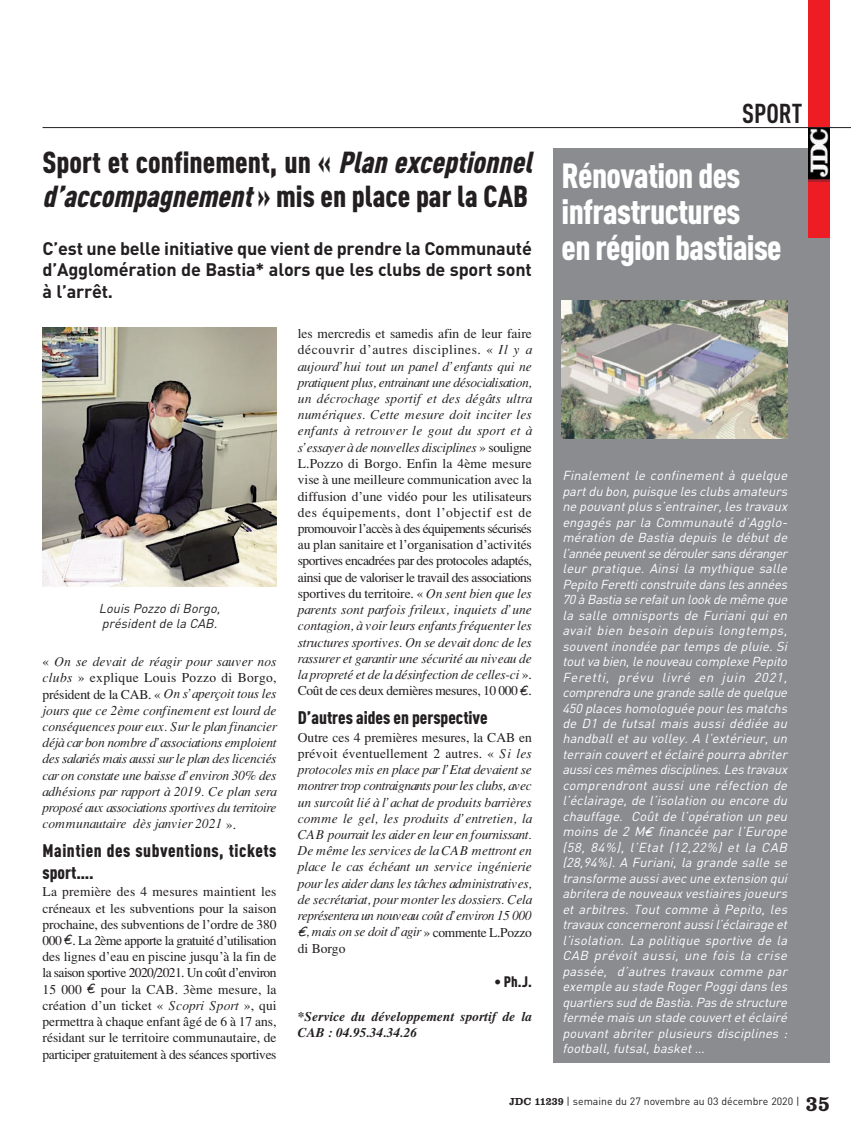
<style>
.page{position:relative;width:851px;height:1127px;background:#fff}
.page>*{position:absolute;margin:0;border:0;box-sizing:border-box;transform-origin:0 0}
.t1{font:900 34.5px/36px "DIN Cond";letter-spacing:-.02em;color:#fff}
.t2{font:900 30px/33px "DIN Cond";color:#231f20}
.t3{font:700 27px "DIN Cond";color:#231f20}
.t4{font:700 18px/21.6px "DIN";letter-spacing:-.01em;color:#231f20;text-align:justify}
.t5{font:900 18px/21.6px "DIN Cond";letter-spacing:.025em;color:#231f20}
.t6{font:900 18px "DIN Cond";color:#231f20}
.t7{font:900 15px "DIN Cond";color:#231f20}
.t8{font:13.5px/16.2px "Times";letter-spacing:-.025em;color:#231f20;text-align:justify}
.t9{font:italic 13.5px/16.2px "Times";letter-spacing:-.03em;color:#231f20;text-align:justify}
.t10{font:italic 700 13.5px/16.4px "Times";color:#231f20}
.t11{font:italic 12.9px/15.5px "DIN";color:#fff;text-align:justify}
.t12{font:italic 12.75px/15.3px "DIN";color:#231f20}
.t13{font:10.5px "DIN";color:#231f20}
.s1{font-style:italic}
.s2{font-style:normal}
.s3{font-family:"Abuse"}
.s4{font-family:"Clarendon T";font-weight:700}
.s5{font-family:"Clarendon T";font-weight:700;font-size:21px}
</style>
<div class="page">
<div style="left:553px;top:149px;width:276px;height:914px;background:#8a8c8f"></div>
<img style="left:43px;top:327px;width:233px;height:260px">
<hr style="left:43px;top:127px;width:807px;height:1px;background:#231f20">
<div style="left:808px;top:0;width:21px;height:238px;background:#ee1d23"></div>
<img style="left:808px;top:128px;width:21px;height:53px">
<img style="left:561px;top:300px;width:226px;height:138px">
<h2 class="t2" style="left:43px;top:149px;width:496px">Sport et confinement, un « <span class="s1">Planexceptionnel d’accompagnement</span>» mis en place par la CAB</h2>
<h3 class="t4" style="left:43px;top:238px;width:490px">C’est une belle initiative que vient de prendre la Communauté d’Agglomération de Bastia* alors que les clubs de sport sont à l’arrêt.</h3>
<p class="t12" style="left:99px;top:601px;width:126px">Louis Pozzo di Borgo, président de la CAB.</p>
<p class="t9" style="left:42px;top:653px;width:236px"><span class="s2">«</span> On se devait de réagir pour sauver nos clubs <span class="s2">» explique Louis Pozzo di Borgo, président de la CAB. «</span> On s’aperçoit tous les jours que ce 2ème confinement est lourd de conséquences pour eux. Sur le plan financier déjà car bon nombre d’associations emploient des salariés mais aussi sur le plan des licenciés car on constate une baisse d’environ 30% des adhésions par rapport à 2019. Ce plan sera proposé aux associations sportives du territoire communautaire dès janvier 2021 <span class="s2">».</span></p>
<h3 class="t5" style="left:43px;top:841px;width:235px">Maintien des subventions, tickets sport….</h3>
<p class="t8" style="left:43px;top:883px;width:235px">La première des 4 mesures maintient les créneaux et les subventions pour la saison prochaine, des subventions de l’ordre de 380<br>000 <span class="s3">€</span>. La 2ème apporte la gratuité d’utilisation des lignes d’eau en piscine jusqu’à la fin de la saison sportive 2020/2021. Un coût d’environ 15 000 <span class="s3">€</span> pour la CAB. 3ème mesure, la création d’un ticket « <span class="s1">Scopri Sport</span> », qui permettra à chaque enfant âgé de 6 à 17 ans, résidant sur le territoire communautaire, de participer gratuitement à des séances sportives</p>
<p class="t8" style="left:298px;top:325px;width:236px">les mercredis et samedis afin de leur faire découvrir d’autres disciplines. « <span class="s1">Il y a aujourd’hui tout un panel d’enfants qui ne pratiquent plus, entrainant une désocialisation, un décrochage sportif et des dégâts ultra numériques. Cette mesure doit inciter les enfants à retrouver le gout du sport et à s’essayer à de nouvelles disciplines</span> » souligne L.Pozzo di Borgo. Enfin la 4ème mesure vise à une meilleure communication avec la diffusion d’une vidéo pour les utilisateurs des équipements, dont l’objectif est de promouvoir l’accès à des équipements sécurisés au plan sanitaire et l’organisation d’activités sportives encadrées par des protocoles adaptés, ainsi que de valoriser le travail des associations sportives du territoire. « <span class="s1">On sent bien que les parents sont parfois frileux, inquiets d’une contagion, à voir leurs enfants fréquenter les structures sportives. On se devait donc de les rassurer et garantir une sécurité au niveau de la propreté et de la désinfection de celles-ci</span> ».<br>Coût de ces deux dernières mesures, 10 000 <span class="s3">€</span>.</p>
<h3 class="t6" style="left:298px;top:711px;width:191px">D’autres aides en perspective</h3>
<p class="t9" style="left:298px;top:729px;width:236px"><span class="s2">Outre ces 4 premières mesures, la CAB en prévoit éventuellement 2 autres. «</span> Si les protocoles mis en place par l’Etat devaient se montrer trop contraignants pour les clubs, avec un surcoût lié à l’achat de produits barrières comme le gel, les produits d’entretien, la CAB pourrait les aider en leur en fournissant.<br>De même les services de la CAB mettront en place le cas échéant un service ingénierie pour les aider dans les tâches administratives, de secrétariat, pour monter les dossiers. Cela représentera un nouveau coût d’environ 15 000 <span class="s3">€</span>, mais on se doit d’agir <span class="s2">» commente L.Pozzo di Borgo</span></p>
<p class="t7" style="left:494px;top:976px;width:39px">• Ph.J.</p>
<p class="t10" style="left:298px;top:1008px;width:235px">*Service du développement sportif de la<br>CAB : 04.95.34.34.26</p>
<h3 class="t3" style="left:742px;top:104px;width:62px">SPORT</h3>
<h1 class="t1" style="left:561px;top:161px;width:221px">Rénovation des infrastructures<br>en région bastiaise</h1>
<p class="t11" style="left:562px;top:468px;width:229px">Finalement le confinement à quelque part du bon, puisque les clubs amateurs ne pouvant plus s’entrainer, les travaux engagés par la Communauté d’Agglo&shy;mération de Bastia depuis le début de l’année peuvent se dérouler sans déranger leur pratique. Ainsi la mythique salle Pepito Feretti construite dans les années 70 à Bastia se refait un look de même que la salle omnisports de Furiani qui en avait bien besoin depuis longtemps, souvent inondée par temps de pluie. Si tout va bien, le nouveau complexe Pepito Feretti, prévu livré en juin 2021, comprendra une grande salle de quelque 450 places homologuée pour les matchs de D1 de futsal mais aussi dédiée au handball et au volley. A l’extérieur, un terrain couvert et éclairé pourra abriter aussi ces mêmes disciplines. Les travaux comprendront aussi une réfection de l’éclairage, de l’isolation ou encore du chauffage. Coût de l’opération un peu moins de 2 M<span class="s3">€</span> financée par l’Europe (58, 84%), l’Etat (12,22%) et la CAB (28,94%). A Furiani, la grande salle se transforme aussi avec une extension qui abritera de nouveaux vestiaires joueurs et arbitres. Tout comme à Pepito, les travaux concerneront aussi l’éclairage et l’isolation. La politique sportive de la CAB prévoit aussi, une fois la crise passée, d’autres travaux comme par exemple au stade Roger Poggi dans les quartiers sud de Bastia. Pas de structure fermée mais un stade couvert et éclairé pouvant abriter plusieurs disciplines : football, futsal, basket …</p>
<p class="t13" style="left:509px;top:1095px;width:322px"><span class="s4">JDC 11239</span> | semaine du 27 novembre au 03 décembre 2020 | <span class="s5">35</span></p>
</div>
